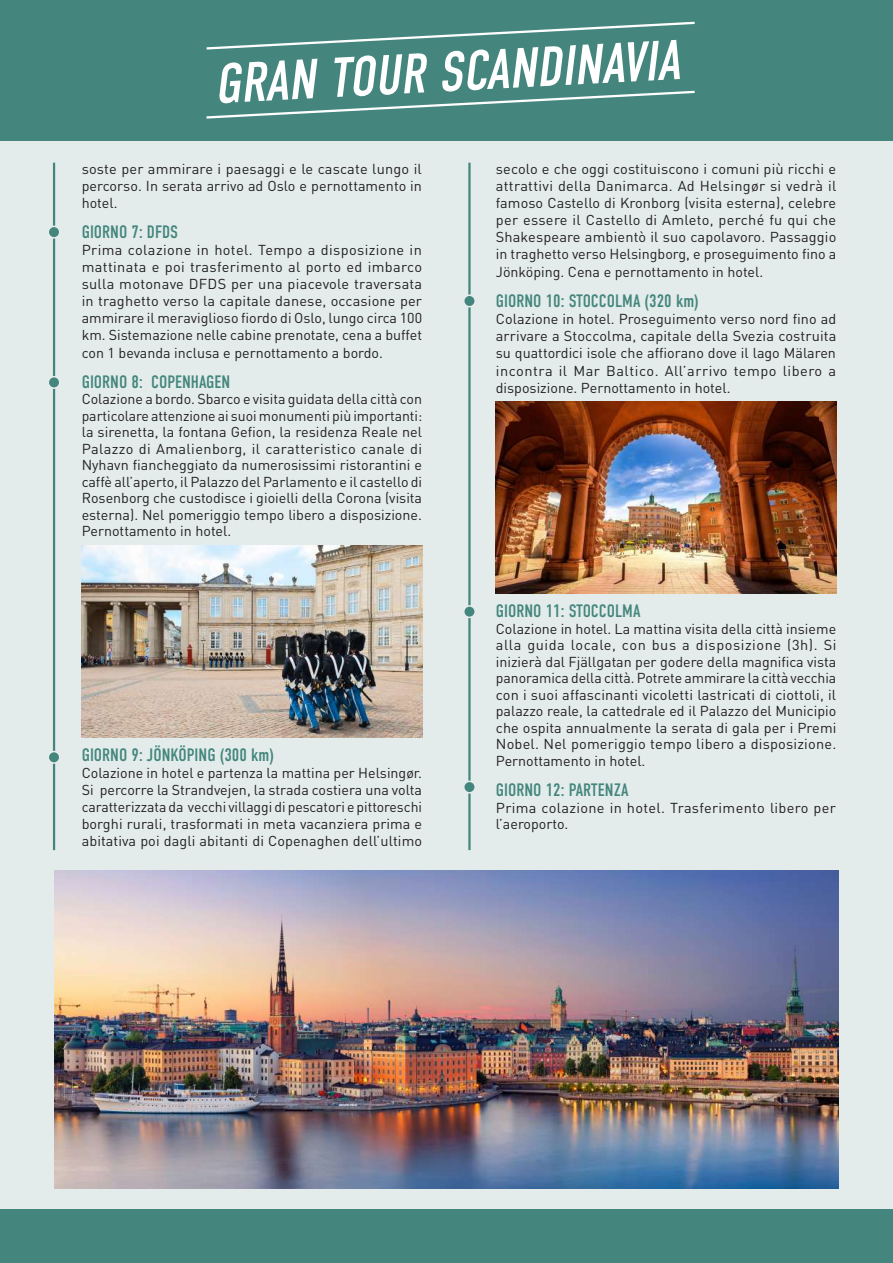
<style>
.page{position:relative;width:893px;height:1263px;background:#fff}
.page>*{position:absolute;margin:0;border:0;box-sizing:border-box;transform-origin:0 0}
.t1{font:italic 56.1px "DIN Condensed";color:#fff}
.t2{font:18px "DIN Condensed";color:#44867d}
.t3{font:14.25px/17.1px "DIN Pro";color:#231f20;text-align:justify}
.t4{font:14.25px/16.5px "DIN Pro";letter-spacing:.02em;color:#231f20}
</style>
<div class="page">
<div style="left:1px;top:0;width:892px;height:1263px;background:#e3eceb"></div>
<div style="left:1px;top:0;width:892px;height:140px;background:#44867d"></div>
<div style="left:1px;top:1209px;width:892px;height:54px;background:#44867d"></div>
<svg style="left:206px;top:21px;width:489px;height:29px"></svg>
<svg style="left:206px;top:90px;width:489px;height:29px"></svg>
<hr style="left:468px;top:163px;width:3px;height:687px;background:#44867d">
<hr style="left:53px;top:163px;width:2px;height:687px;background:#44867d">
<div style="left:464px;top:295px;width:11px;height:12px;background:#44867d;border-radius:50%"></div>
<div style="left:463px;top:294px;width:13px;height:13px;border:2px solid #e8edec;border-radius:50%"></div>
<div style="left:464px;top:606px;width:11px;height:11px;background:#44867d;border-radius:50%"></div>
<div style="left:463px;top:605px;width:13px;height:13px;border:2px solid #e8edec;border-radius:50%"></div>
<div style="left:464px;top:781px;width:11px;height:12px;background:#44867d;border-radius:50%"></div>
<div style="left:463px;top:780px;width:13px;height:13px;border:2px solid #e8edec;border-radius:50%"></div>
<div style="left:48px;top:751px;width:12px;height:12px;background:#44867d;border-radius:50%"></div>
<div style="left:48px;top:751px;width:12px;height:13px;border:2px solid #e8edec;border-radius:50%"></div>
<div style="left:48px;top:377px;width:12px;height:11px;background:#44867d;border-radius:50%"></div>
<div style="left:48px;top:376px;width:12px;height:13px;border:2px solid #e8edec;border-radius:50%"></div>
<div style="left:48px;top:226px;width:12px;height:12px;background:#44867d;border-radius:50%"></div>
<div style="left:48px;top:226px;width:12px;height:13px;border:2px solid #e8edec;border-radius:50%"></div>
<img style="left:82px;top:546px;width:340px;height:191px">
<img style="left:496px;top:402px;width:340px;height:191px">
<img style="left:54px;top:870px;width:785px;height:319px">
<h1 class="t1" style="left:213px;top:53px;width:467px;rotate:-3deg">GRAN TOUR SCANDINAVIA</h1>
<p class="t3" style="left:82px;top:159px;width:342px">soste per ammirare i paesaggi e le cascate lungo il percorso. In serata arrivo ad Oslo e pernottamento in hotel.</p>
<p class="t2" style="left:82px;top:222px;width:98px">GIORNO 7: DFDS</p>
<p class="t3" style="left:82px;top:241px;width:342px">Prima colazione in hotel. Tempo a disposizione in mattinata e poi trasferimento al porto ed imbarco sulla motonave DFDS per una piacevole traversata in traghetto verso la capitale danese, occasione per ammirare il meraviglioso fiordo di Oslo, lungo circa 100 km. Sistemazione nelle cabine prenotate, cena a buffet con 1 bevanda inclusa e pernottamento a bordo.</p>
<p class="t2" style="left:82px;top:371px;width:150px">GIORNO 8: COPENHAGEN</p>
<p class="t3" style="left:82px;top:390px;width:342px;line-height:16.5px">Colazione a bordo. Sbarco e visita guidata della città con particolare attenzione ai suoi monumenti più importanti: la sirenetta, la fontana Gefion, la residenza Reale nel Palazzo di Amalienborg, il caratteristico canale di Nyhavn fiancheggiato da numerosissimi ristorantini e caffè all’aperto, il Palazzo del Parlamento e il castello di Rosenborg che custodisce i gioielli della Corona (visita esterna). Nel pomeriggio tempo libero a disposizione.<br>Pernottamento in hotel.</p>
<p class="t2" style="left:82px;top:744px;width:194px">GIORNO 9: JÖNKÖPING (300 km)</p>
<p class="t3" style="left:82px;top:763px;width:342px">Colazione in hotel e partenza la mattina per Helsingør.<br>Si percorre la Strandvejen, la strada costiera una volta caratterizzata da vecchi villaggi di pescatori e pittoreschi borghi rurali, trasformati in meta vacanziera prima e abitativa poi dagli abitanti di Copenaghen dell’ultimo</p>
<p class="t3" style="left:496px;top:159px;width:342px">secolo e che oggi costituiscono i comuni più ricchi e attrattivi della Danimarca. Ad Helsingør si vedrà il famoso Castello di Kronborg (visita esterna), celebre per essere il Castello di Amleto, perché fu qui che Shakespeare ambientò il suo capolavoro. Passaggio in traghetto verso Helsingborg, e proseguimento fino a Jönköping. Cena e pernottamento in hotel.</p>
<p class="t2" style="left:496px;top:291px;width:205px">GIORNO 10: STOCCOLMA (320 km)</p>
<p class="t3" style="left:496px;top:310px;width:342px">Colazione in hotel. Proseguimento verso nord fino ad arrivare a Stoccolma, capitale della Svezia costruita su quattordici isole che affiorano dove il lago Mälaren incontra il Mar Baltico. All’arrivo tempo libero a disposizione. Pernottamento in hotel.</p>
<p class="t2" style="left:496px;top:601px;width:146px">GIORNO 11: STOCCOLMA</p>
<p class="t3" style="left:496px;top:620px;width:342px;line-height:16.5px">Colazione in hotel. La mattina visita della città insieme alla guida locale, con bus a disposizione (3h). Si inizierà dal Fjällgatan per godere della magnifica vista panoramica della città. Potrete ammirare la città vecchia con i suoi affascinanti vicoletti lastricati di ciottoli, il palazzo reale, la cattedrale ed il Palazzo del Municipio che ospita annualmente la serata di gala per i Premi Nobel. Nel pomeriggio tempo libero a disposizione.<br>Pernottamento in hotel.</p>
<p class="t2" style="left:496px;top:780px;width:134px">GIORNO 12: PARTENZA</p>
<p class="t4" style="left:496px;top:799px;width:342px">Prima colazione in hotel. Trasferimento libero per l’aeroporto.</p>
</div>
